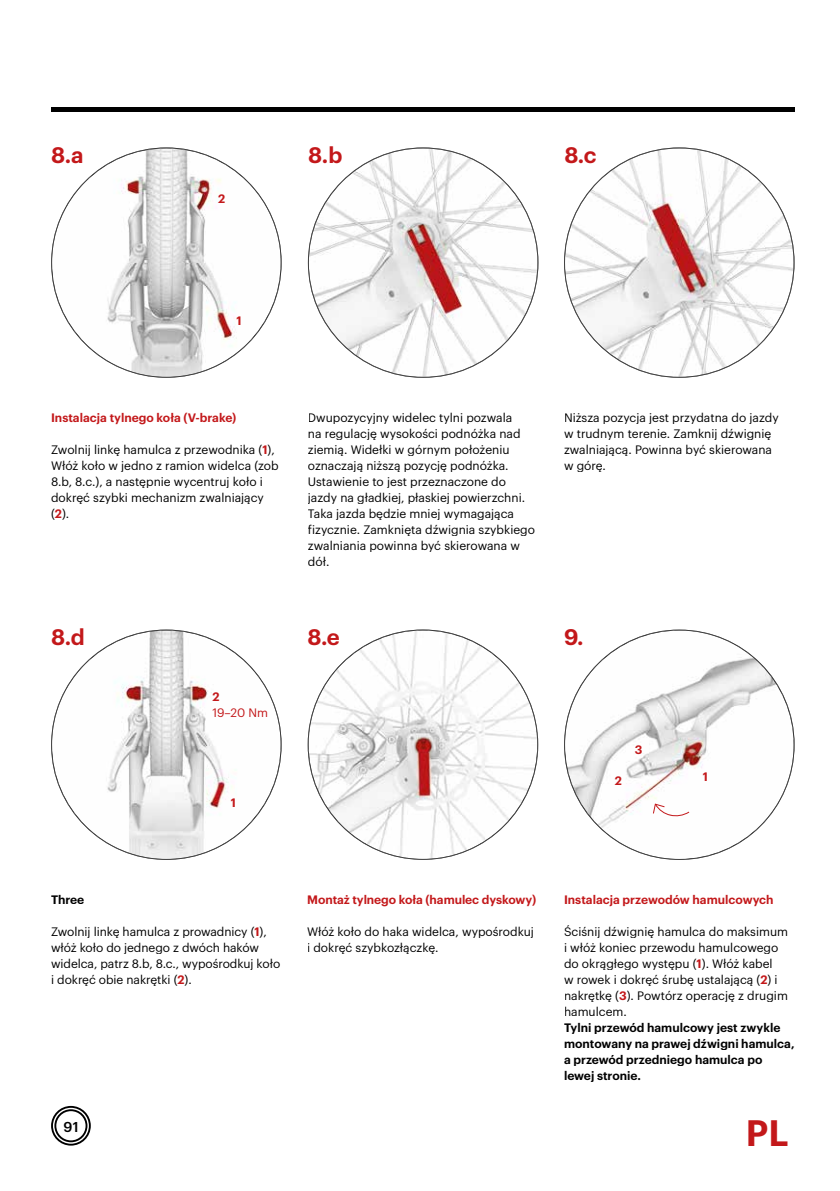
<style>
.page{position:relative;width:840px;height:1191px;background:#fff}
.page>*{position:absolute;margin:0;border:0;box-sizing:border-box;transform-origin:0 0}
.t1{font:600 36px "Graphik";color:#c3181a}
.t2{font:600 22px "Graphik";color:#c3181a}
.t3{font:500 14px "Graphik";color:#000}
.t4{font:12px/16px "Graphik";color:#000}
.t5{font:600 12px/16px "Graphik";color:#000}
.t6{font:600 12px "Graphik";color:#c3181a}
.t7{font:12px "Graphik";color:#c3181a}
.s1{font-weight:600;color:#c3181a}
</style>
<div class="page">
<svg style="left:51px;top:1106px;width:40px;height:39px"></svg>
<hr style="left:51px;top:107px;width:743px;height:4px;background:#000">
<svg style="left:51px;top:147px;width:174px;height:231px"></svg>
<img style="left:67px;top:148px;width:199px;height:57px">
<img style="left:52px;top:205px;width:57px;height:157px">
<img style="left:223px;top:205px;width:58px;height:157px">
<img style="left:109px;top:361px;width:115px;height:16px">
<img style="left:308px;top:148px;width:229px;height:229px">
<svg style="left:564px;top:147px;width:230px;height:231px"></svg>
<svg style="left:621px;top:629px;width:173px;height:231px"></svg>
<img style="left:579px;top:630px;width:157px;height:57px">
<img style="left:736px;top:645px;width:57px;height:157px">
<img style="left:564px;top:687px;width:57px;height:157px">
<img style="left:621px;top:802px;width:157px;height:57px">
<svg style="left:652px;top:803px;width:37px;height:15px"></svg>
<svg style="left:307px;top:629px;width:231px;height:231px"></svg>
<img style="left:323px;top:630px;width:199px;height:57px">
<img style="left:308px;top:687px;width:57px;height:157px">
<img style="left:480px;top:687px;width:57px;height:157px">
<img style="left:365px;top:843px;width:115px;height:16px">
<svg style="left:51px;top:629px;width:174px;height:231px"></svg>
<img style="left:67px;top:630px;width:199px;height:57px">
<img style="left:52px;top:687px;width:57px;height:157px">
<img style="left:223px;top:687px;width:58px;height:157px">
<img style="left:109px;top:843px;width:115px;height:16px">
<h2 class="t2" style="left:51px;top:138px;width:34px">8.a</h2>
<p class="t6" style="left:218px;top:190px;width:9px">2</p>
<h2 class="t2" style="left:308px;top:138px;width:36px">8.b</h2>
<h2 class="t2" style="left:564px;top:138px;width:34px">8.c</h2>
<p class="t6" style="left:236px;top:311px;width:7px">1</p>
<p class="t6" style="left:51px;top:408px;width:187px">Instalacja tylnego koła (V-brake)</p>
<p class="t4" style="left:51px;top:440px;width:229px">Zwolnij linkę hamulca z przewodnika (<span class="s1">1</span>),<br>Włóż koło w jedno z ramion widelca (zob<br>8.b, 8.c.), a następnie wycentruj koło i dokręć szybki mechanizm zwalniający (<span class="s1">2</span>).</p>
<p class="t4" style="left:308px;top:408px;width:228px">Dwupozycyjny widelec tylni pozwala<br>na regulację wysokości podnóżka nad ziemią. Widełki w górnym położeniu oznaczają niższą pozycję podnóżka.<br>Ustawienie to jest przeznaczone do jazdy na gładkiej, płaskiej powierzchni.<br>Taka jazda będzie mniej wymagająca fizycznie. Zamknięta dźwignia szybkiego zwalniania powinna być skierowana w dół.</p>
<p class="t4" style="left:563px;top:408px;width:216px">Niższa pozycja jest przydatna do jazdy w trudnym terenie. Zamknij dźwignię zwalniającą. Powinna być skierowana w górę.</p>
<h2 class="t2" style="left:51px;top:620px;width:35px">8.d</h2>
<h2 class="t2" style="left:307px;top:620px;width:34px">8.e</h2>
<p class="t6" style="left:212px;top:687px;width:9px">2</p>
<p class="t7" style="left:212px;top:704px;width:57px">19–20 Nm</p>
<p class="t6" style="left:231px;top:793px;width:7px">1</p>
<h2 class="t2" style="left:563px;top:620px;width:21px">9.</h2>
<p class="t6" style="left:614px;top:771px;width:9px">2</p>
<p class="t6" style="left:634px;top:740px;width:9px">3</p>
<p class="t6" style="left:702px;top:767px;width:7px">1</p>
<p class="t5" style="left:51px;top:890px;width:35px">Three</p>
<p class="t4" style="left:51px;top:922px;width:230px">Zwolnij linkę hamulca z prowadnicy (<span class="s1">1</span>), włóż koło do jednego z dwóch haków widelca, patrz 8.b, 8.c., wypośrodkuj koło i dokręć obie nakrętki (<span class="s1">2</span>).</p>
<p class="t6" style="left:307px;top:890px;width:230px">Montaż tylnego koła (hamulec dyskowy)</p>
<p class="t4" style="left:307px;top:922px;width:228px">Włóż koło do haka widelca, wypośrodkuj i dokręć szybkozłączkę.</p>
<p class="t3" style="left:63px;top:1116px;width:17px">91</p>
<p class="t6" style="left:563px;top:890px;width:211px">Instalacja przewodów hamulcowych</p>
<p class="t4" style="left:563px;top:922px;width:225px">Ściśnij dźwignię hamulca do maksimum i włóż koniec przewodu hamulcowego do okrągłego występu (<span class="s1">1</span>). Włóż kabel<br>w rowek i dokręć śrubę ustalającą (<span class="s1">2</span>) i nakrętkę (<span class="s1">3</span>). Powtórz operację z drugim hamulcem.</p>
<p class="t5" style="left:563px;top:1018px;width:232px">Tylni przewód hamulcowy jest zwykle montowany na prawej dźwigni hamulca, a przewód przedniego hamulca po lewej stronie.</p>
<h1 class="t1" style="left:745px;top:1105px;width:44px">PL</h1>
</div>
